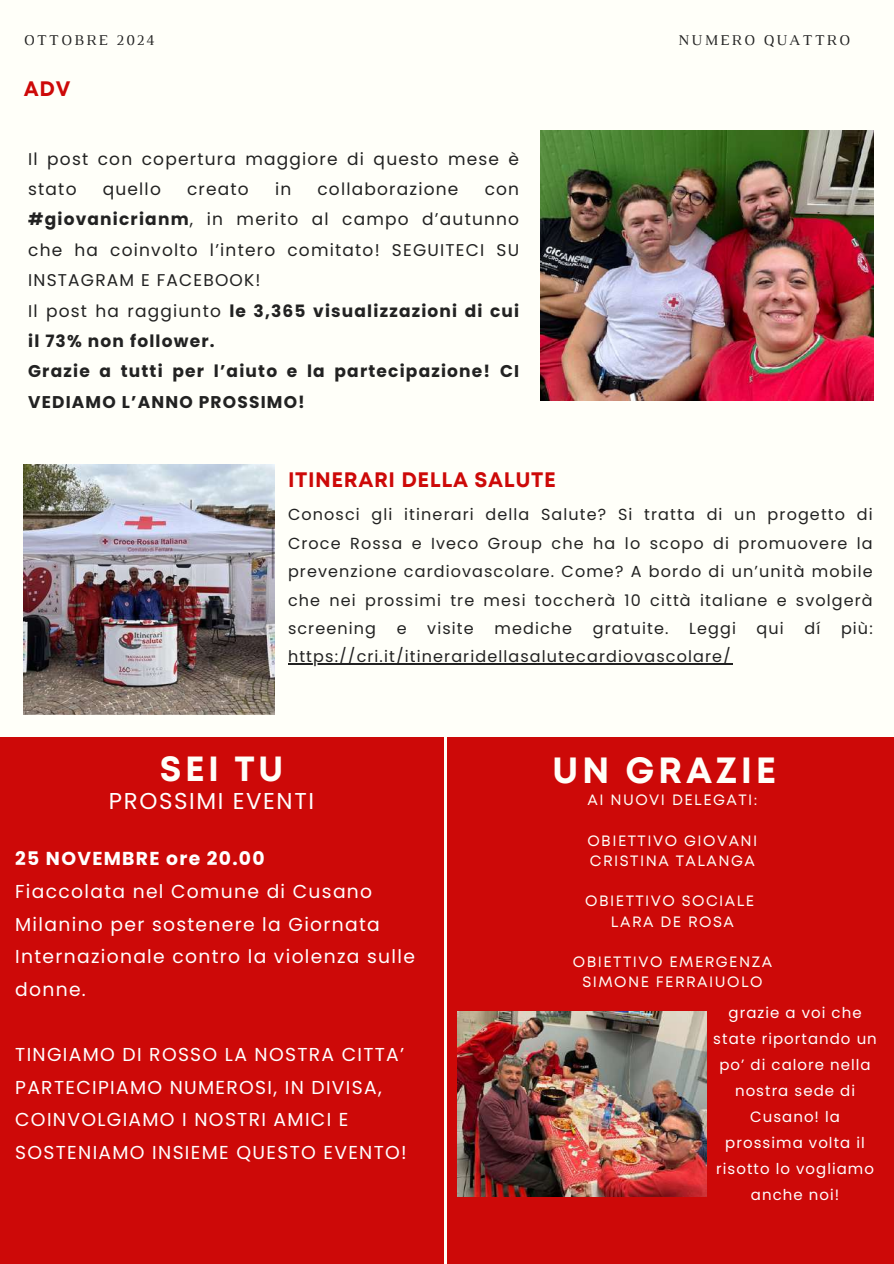
<style>
.page{position:relative;width:894px;height:1264px;background:#fff}
.page>*{position:absolute;margin:0;border:0;box-sizing:border-box;transform-origin:0 0}
.t1{font:700 36.45px "Mont";letter-spacing:.1em;color:#fffff9}
.t2{font:700 34.95px "Mont";color:#fffff9}
.t3{font:22.95px "Poppins";letter-spacing:.07em;color:#fff}
.t4{font:700 21px "Mont";letter-spacing:.03em;color:#cd0908}
.t5{font:18.75px/32.7px "Poppins";letter-spacing:.07em;color:#fff}
.t6{font:700 18.75px "Poppins";letter-spacing:.07em;color:#fff}
.t7{font:700 16.95px/30.3px "Poppins";letter-spacing:.07em;color:#222}
.t8{font:16.95px/30.3px "Poppins";letter-spacing:.07em;color:#222}
.t9{font:16.05px/28.3px "Poppins";letter-spacing:.07em;color:#222;text-align:justify}
.t10{font:15.3px "Luthier";letter-spacing:.14em;color:#222}
.t11{font:15px/25.8px "Poppins";letter-spacing:.07em;color:#fff;text-align:center}
.t12{font:15px/20.2px "Mont";letter-spacing:.1em;color:#fffff9;text-align:center}
.s1{font-weight:400}
</style>
<div class="page">
<div style="left:0;top:0;width:893px;height:1263px;background:#fffff9"></div>
<div style="left:0;top:737px;width:443px;height:526px;background:#cd0908"></div>
<div style="left:447px;top:736px;width:446px;height:527px;background:#cd0908"></div>
<img style="left:24px;top:464px;width:250px;height:250px">
<img style="left:540px;top:131px;width:333px;height:270px">
<img style="left:457px;top:1011px;width:249px;height:185px">
<hr style="left:288px;top:663px;width:443px;height:1px;background:#222">
<p class="t10" style="left:24px;top:34px;width:133px">OTTOBRE 2024</p>
<p class="t10" style="left:678px;top:34px;width:173px">NUMERO QUATTRO</p>
<h3 class="t4" style="left:24px;top:81px;width:48px">ADV</h3>
<p class="t8" style="left:28px;top:144px;width:492px">Il post con copertura maggiore di questo mese è stato</p>
<p class="t8" style="left:103px;top:174px;width:60px">quello</p>
<p class="t8" style="left:187px;top:174px;width:63px">creato</p>
<p class="t8" style="left:275px;top:174px;width:18px">in</p>
<p class="t8" style="left:317px;top:174px;width:142px">collaborazione</p>
<p class="t7" style="left:28px;top:174px;width:492px;text-indent:456px"><span class="s1">con </span>#giovanicrianm<span class="s1">, in merito al campo d’autunno che ha coinvolto l’intero comitato! SEGUITECI SU INSTAGRAM E FACEBOOK!<br>Il post ha raggiunto</span> le 3,365 visualizzazioni di cui il 73% non follower.<br>Grazie a tutti per l’aiuto e la partecipazione! CI VEDIAMO L’ANNO PROSSIMO!</p>
<h3 class="t4" style="left:288px;top:472px;width:269px">ITINERARI DELLA SALUTE</h3>
<p class="t9" style="left:288px;top:500px;width:586px">Conosci gli itinerari della Salute? Si tratta di un progetto di Croce Rossa e Iveco Group che ha lo scopo di promuovere la prevenzione cardiovascolare. Come? A bordo di un’unità mobile che nei prossimi tre mesi toccherà 10 città italiane e svolgerà screening</p>
<p class="t9" style="left:396px;top:614px;width:11px">e</p>
<p class="t9" style="left:427px;top:614px;width:48px">visite</p>
<p class="t9" style="left:494px;top:614px;width:79px">mediche</p>
<p class="t9" style="left:592px;top:614px;width:77px">gratuite.</p>
<p class="t9" style="left:689px;top:614px;width:48px">Leggi</p>
<p class="t9" style="left:756px;top:614px;width:29px">qui</p>
<p class="t9" style="left:804px;top:614px;width:17px">dí</p>
<p class="t9" style="left:840px;top:614px;width:33px">più:</p>
<p class="t9" style="left:288px;top:642px;width:444px">https://cri.it/itineraridellasalutecardiovascolare/</p>
<h2 class="t2" style="left:160px;top:755px;width:125px">SEI TU</h2>
<h3 class="t3" style="left:109px;top:784px;width:206px">PROSSIMI EVENTI</h3>
<p class="t6" style="left:15px;top:845px;width:251px">25 NOVEMBRE ore 20.00</p>
<p class="t5" style="left:15px;top:875px;width:401px">Fiaccolata nel Comune di Cusano<br>Milanino per sostenere la Giornata<br>Internazionale contro la violenza sulle donne.</p>
<p class="t5" style="left:15px;top:1038px;width:393px">TINGIAMO DI ROSSO LA NOSTRA CITTA’ PARTECIPIAMO NUMEROSI, IN DIVISA, COINVOLGIAMO I NOSTRI AMICI E SOSTENIAMO INSIEME QUESTO EVENTO!</p>
<h1 class="t1" style="left:552px;top:756px;width:225px">UN GRAZIE</h1>
<p class="t12" style="left:587px;top:790px;width:171px">AI NUOVI DELEGATI:</p>
<p class="t12" style="left:587px;top:831px;width:171px;text-align:left">OBIETTIVO GIOVANI<br>CRISTINA TALANGA</p>
<p class="t12" style="left:585px;top:892px;width:170px">OBIETTIVO SOCIALE<br>LARA DE ROSA</p>
<p class="t12" style="left:572px;top:952px;width:201px">OBIETTIVO EMERGENZA<br>SIMONE FERRAIUOLO</p>
<p class="t11" style="left:713px;top:1000px;width:165px">grazie a voi che state riportando un po’ di calore nella nostra sede di<br>Cusano! la prossima volta il risotto lo vogliamo anche noi!</p>
</div>
